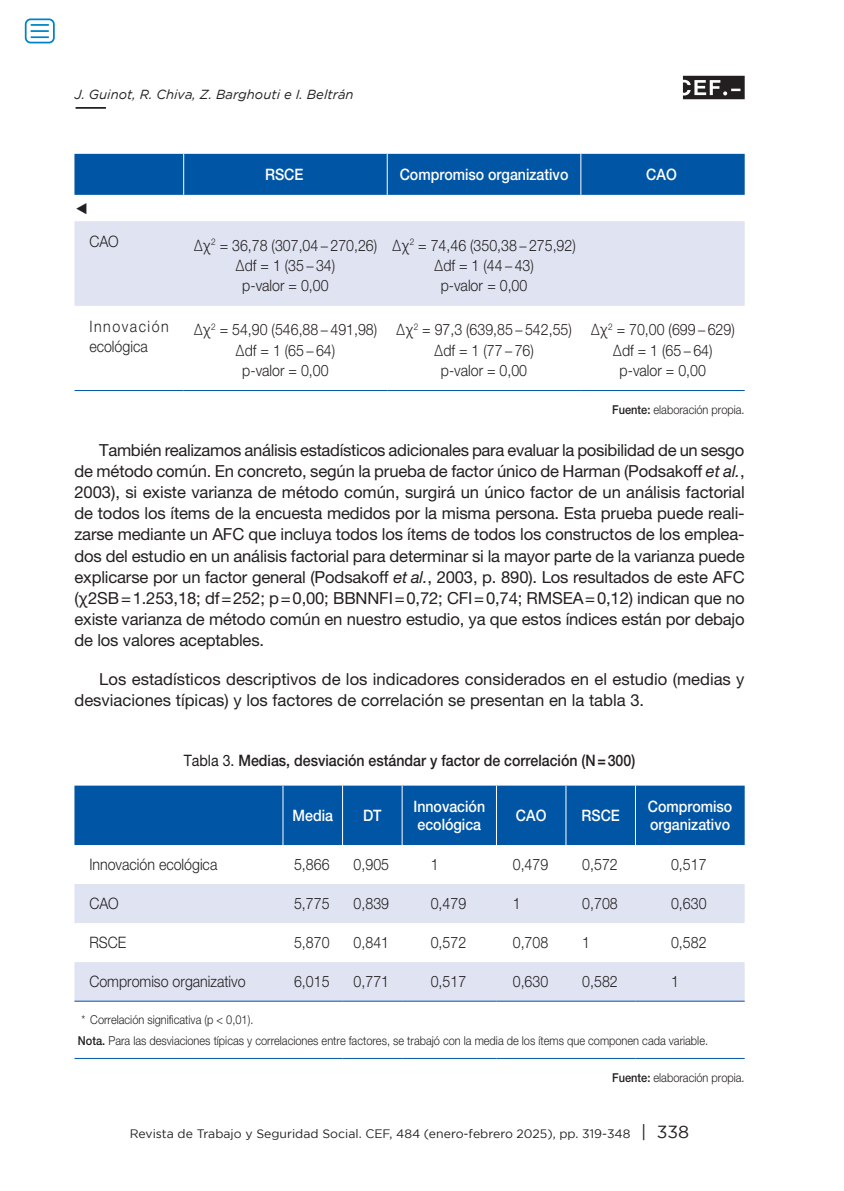
<style>
.page{position:relative;width:844px;height:1191px;background:#fff}
.page>*{position:absolute;margin:0;border:0;box-sizing:border-box;transform-origin:0 0}
.texto_normal__espaci{font:16.62px/21.2px "Helvetica Neue LT Std";letter-spacing:-.01em;color:#231f20;text-align:justify}
.texto_normal{font:16.62px/21.3px "Helvetica Neue LT Std";color:#231f20}
.Tablas_y_gráficos{font:300 15.75px "Helvetica Neue LT Std";color:#231f20;scale:.9 1}
.Cabeceras_tablas_y_g{font:500 15.75px/18.4px "Helvetica Neue LT Std";color:#fff;scale:.9 1}
.Tablas_título{font:500 15.75px "Helvetica Neue LT Std";color:#231f20;scale:.9 1}
.Tablas_y_gráficos-2{font:300 15.75px/20.1px "Helvetica Neue LT Std";letter-spacing:.11em;color:#231f20;scale:.9 1}
.Tablas_y_gráficos-3{font:15.75px "Arial";color:#231f20;scale:.9 1}
.t1{font:italic 13.12px "Gotham";color:#231f20}
.nota_Tablas{font:300 12.25px "Helvetica Neue LT Std";color:#231f20;scale:.9 1}
.t2{font:12.25px "Gotham";color:#231f20}
.Fuente_tablas_y_graf{font:300 12.25px "Helvetica Neue LT Std";color:#231f20;scale:.9 1}
.s1{font-family:"Cascadia Code";font-weight:400}
.s2{font-weight:500}
.s3{font-style:italic}
.s4{font-family:"Cascadia Code"}
.s5{font-weight:400}
.s6{font-size:17.5px}
</style>
<div class="page">
<svg style="left:682px;top:76px;width:62px;height:23px"></svg>
<hr style="left:76px;top:107px;width:30px;height:2px;background:#231f20">
<div style="left:74px;top:154px;width:670px;height:41px;background:#0155a5"></div>
<div style="left:74px;top:221px;width:670px;height:85px;background:#e0e4f2"></div>
<hr style="left:183px;top:154px;width:1px;height:41px;background:#fff">
<hr style="left:386px;top:154px;width:1px;height:41px;background:#fff">
<hr style="left:580px;top:154px;width:1px;height:41px;background:#fff">
<hr style="left:74px;top:390px;width:110px;height:1px;background:#0155a5">
<hr style="left:184px;top:390px;width:203px;height:1px;background:#0155a5">
<hr style="left:387px;top:390px;width:193px;height:1px;background:#0155a5">
<hr style="left:580px;top:390px;width:164px;height:1px;background:#0155a5">
<div style="left:74px;top:785px;width:670px;height:60px;background:#0155a5"></div>
<svg style="left:74px;top:884px;width:670px;height:116px;fill:#e0e4f2"></svg>
<hr style="left:282px;top:785px;width:1px;height:60px;background:#fff">
<hr style="left:342px;top:785px;width:1px;height:60px;background:#fff">
<hr style="left:401px;top:785px;width:1px;height:60px;background:#fff">
<hr style="left:496px;top:785px;width:1px;height:60px;background:#fff">
<hr style="left:565px;top:785px;width:1px;height:60px;background:#fff">
<hr style="left:635px;top:785px;width:1px;height:60px;background:#fff">
<hr style="left:74px;top:1000px;width:209px;height:1px;background:#0155a5">
<hr style="left:283px;top:1000px;width:59px;height:1px;background:#0155a5">
<hr style="left:342px;top:1000px;width:60px;height:1px;background:#0155a5">
<hr style="left:402px;top:1000px;width:94px;height:1px;background:#0155a5">
<hr style="left:496px;top:1000px;width:70px;height:1px;background:#0155a5">
<hr style="left:566px;top:1000px;width:69px;height:1px;background:#0155a5">
<hr style="left:635px;top:1000px;width:109px;height:1px;background:#0155a5">
<hr style="left:74px;top:1058px;width:209px;height:1px;background:#0155a5">
<hr style="left:283px;top:1058px;width:59px;height:1px;background:#0155a5">
<hr style="left:342px;top:1058px;width:60px;height:1px;background:#0155a5">
<hr style="left:402px;top:1058px;width:94px;height:1px;background:#0155a5">
<hr style="left:496px;top:1058px;width:70px;height:1px;background:#0155a5">
<hr style="left:566px;top:1058px;width:69px;height:1px;background:#0155a5">
<hr style="left:635px;top:1058px;width:109px;height:1px;background:#0155a5">
<div style="left:25px;top:18px;width:30px;height:25px;border:2px solid #0082c8;border-radius:5px"></div>
<svg style="left:31px;top:24px;width:18px;height:14px"></svg>
<p class="t1" style="left:74px;top:87px;width:280px">J. Guinot, R. Chiva, Z. Barghouti e I. Beltrán</p>
<p class="Tablas_y_gráficos-3" style="left:74px;top:197px;width:17px">◄</p>
<p class="Cabeceras_tablas_y_g" style="left:265px;top:165px;width:44px">RSCE</p>
<p class="Cabeceras_tablas_y_g" style="left:399px;top:165px;width:189px">Compromiso organizativo</p>
<p class="Cabeceras_tablas_y_g" style="left:646px;top:165px;width:35px">CAO</p>
<p class="Tablas_y_gráficos" style="left:89px;top:232px;width:34px">CAO</p>
<p class="Tablas_y_gráficos" style="left:194px;top:235px;width:205px">Δ<span class="s1">χ</span><sup>2</sup> = 36,78 (307,04−270,26)</p>
<p class="Tablas_y_gráficos" style="left:235px;top:256px;width:112px">Δdf = 1 (35−34)</p>
<p class="Tablas_y_gráficos" style="left:242px;top:276px;width:97px">p-valor = 0,00</p>
<p class="Tablas_y_gráficos" style="left:392px;top:235px;width:205px">Δ<span class="s1">χ</span><sup>2</sup> = 74,46 (350,38−275,92)</p>
<p class="Tablas_y_gráficos" style="left:434px;top:256px;width:112px">Δdf = 1 (44−43)</p>
<p class="Tablas_y_gráficos" style="left:440px;top:276px;width:98px">p-valor = 0,00</p>
<p class="Tablas_y_gráficos-2" style="left:89px;top:316px;width:90px">Innovación ecológica</p>
<p class="Tablas_y_gráficos" style="left:194px;top:320px;width:205px">Δ<span class="s1">χ</span><sup>2</sup> = 54,90 (546,88−491,98)</p>
<p class="Tablas_y_gráficos" style="left:590px;top:320px;width:162px">Δ<span class="s1">χ</span><sup>2</sup> = 70,00 (699−629)</p>
<p class="Tablas_y_gráficos" style="left:612px;top:340px;width:112px">Δdf = 1 (65−64)</p>
<p class="Tablas_y_gráficos" style="left:619px;top:360px;width:97px">p-valor = 0,00</p>
<p class="Fuente_tablas_y_graf" style="left:612px;top:402px;width:149px"><span class="s2">Fuente:</span> elaboración propia.</p>
<p class="texto_normal__espaci" style="left:74px;top:439px;width:671px;text-indent:25px">También realizamos análisis estadísticos adicionales para evaluar la posibilidad de un sesgo de método común. En concreto, según la prueba de factor único de Harman (Podsakoff <span class="s3">et al.</span>, 2003), si existe varianza de método común, surgirá un único factor de un análisis factorial de todos los ítems de la encuesta medidos por la misma persona. Esta prueba puede reali&shy;zarse mediante un AFC que incluya todos los ítems de todos los constructos de los emplea&shy;dos del estudio en un análisis factorial para determinar si la mayor parte de la varianza puede explicarse por un factor general (Podsakoff <span class="s3">et al.</span>, 2003, p. 890). Los resultados de este AFC (<span class="s4">χ</span>2SB=1.253,18; df=252; p=0,00; BBNNFI=0,72; CFI=0,74; RMSEA=0,12) indican que no existe varianza de método común en nuestro estudio, ya que estos índices están por debajo de los valores aceptables.</p>
<p class="texto_normal" style="left:74px;top:668px;width:671px;text-indent:25px">Los estadísticos descriptivos de los indicadores considerados en el estudio (medias y desviaciones típicas) y los factores de correlación se presentan en la tabla 3.</p>
<p class="Tablas_y_gráficos" style="left:396px;top:320px;width:197px">Δ<span class="s1">χ</span><sup>2</sup> = 97,3 (639,85−542,55)</p>
<p class="Tablas_y_gráficos" style="left:434px;top:340px;width:112px">Δdf = 1 (77−76)</p>
<p class="Tablas_y_gráficos" style="left:441px;top:360px;width:97px">p-valor = 0,00</p>
<p class="Tablas_y_gráficos" style="left:235px;top:340px;width:112px">Δdf = 1 (65−64)</p>
<p class="Tablas_y_gráficos" style="left:242px;top:360px;width:97px">p-valor = 0,00</p>
<p class="Tablas_título" style="left:184px;top:751px;width:503px"><span class="s5">Tabla 3.</span> Medias, desviación estándar y factor de correlación (N=300)</p>
<p class="Cabeceras_tablas_y_g" style="left:292px;top:806px;width:46px">Media</p>
<p class="Cabeceras_tablas_y_g" style="left:363px;top:806px;width:22px">DT</p>
<p class="Cabeceras_tablas_y_g" style="left:413px;top:797px;width:81px">Innovación ecológica</p>
<p class="Cabeceras_tablas_y_g" style="left:516px;top:806px;width:35px">CAO</p>
<p class="Cabeceras_tablas_y_g" style="left:581px;top:806px;width:44px">RSCE</p>
<p class="Cabeceras_tablas_y_g" style="left:647px;top:797px;width:95px">Compromiso organizativo</p>
<p class="Tablas_y_gráficos" style="left:89px;top:855px;width:144px">Innovación ecológica</p>
<p class="Tablas_y_gráficos" style="left:294px;top:855px;width:41px">5,866</p>
<p class="Tablas_y_gráficos" style="left:353px;top:855px;width:41px">0,905</p>
<p class="Tablas_y_gráficos" style="left:430px;top:855px;width:10px">1</p>
<p class="Tablas_y_gráficos" style="left:512px;top:855px;width:41px">0,479</p>
<p class="Tablas_y_gráficos" style="left:582px;top:855px;width:41px">0,572</p>
<p class="Tablas_y_gráficos" style="left:671px;top:855px;width:41px">0,517</p>
<p class="Tablas_y_gráficos" style="left:89px;top:894px;width:34px">CAO</p>
<p class="Tablas_y_gráficos" style="left:294px;top:894px;width:41px">5,775</p>
<p class="Tablas_y_gráficos" style="left:353px;top:894px;width:41px">0,839</p>
<p class="Tablas_y_gráficos" style="left:430px;top:894px;width:41px">0,479</p>
<p class="Tablas_y_gráficos" style="left:512px;top:894px;width:10px">1</p>
<p class="Tablas_y_gráficos" style="left:582px;top:894px;width:41px">0,708</p>
<p class="Tablas_y_gráficos" style="left:671px;top:894px;width:41px">0,630</p>
<p class="Tablas_y_gráficos" style="left:89px;top:933px;width:42px">RSCE</p>
<p class="Tablas_y_gráficos" style="left:294px;top:933px;width:41px">5,870</p>
<p class="Tablas_y_gráficos" style="left:353px;top:933px;width:41px">0,841</p>
<p class="Tablas_y_gráficos" style="left:430px;top:933px;width:41px">0,572</p>
<p class="Tablas_y_gráficos" style="left:512px;top:933px;width:41px">0,708</p>
<p class="Tablas_y_gráficos" style="left:582px;top:933px;width:10px">1</p>
<p class="Tablas_y_gráficos" style="left:671px;top:933px;width:41px">0,582</p>
<p class="Tablas_y_gráficos" style="left:89px;top:972px;width:175px">Compromiso organizativo</p>
<p class="Tablas_y_gráficos" style="left:294px;top:972px;width:41px">6,015</p>
<p class="Tablas_y_gráficos" style="left:353px;top:972px;width:41px">0,771</p>
<p class="Tablas_y_gráficos" style="left:430px;top:972px;width:41px">0,517</p>
<p class="Tablas_y_gráficos" style="left:512px;top:972px;width:41px">0,630</p>
<p class="Tablas_y_gráficos" style="left:582px;top:972px;width:41px">0,582</p>
<p class="Tablas_y_gráficos" style="left:671px;top:972px;width:10px">1</p>
<p class="nota_Tablas" style="left:81px;top:1012px;width:192px">* Correlación significativa (p &lt; 0,01).</p>
<p class="nota_Tablas" style="left:78px;top:1032px;width:701px"><span class="s2">Nota.</span> Para las desviaciones típicas y correlaciones entre factores, se trabajó con la media de los ítems que componen cada variable.</p>
<p class="Fuente_tablas_y_graf" style="left:612px;top:1070px;width:149px"><span class="s2">Fuente:</span> elaboración propia.</p>
<p class="t2" style="left:130px;top:1127px;width:561px">Revista de Trabajo y Seguridad Social. CEF, 484 (enero-febrero 2025), pp. 319-348 <span class="s6">| 338</span></p>
</div>
